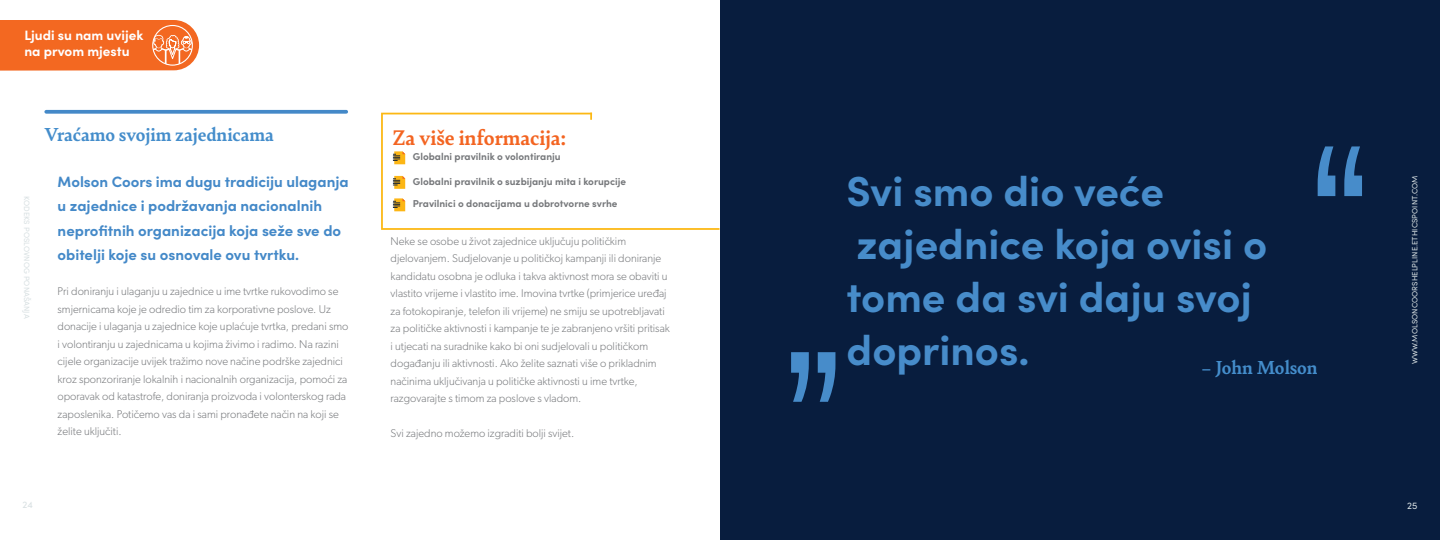
<style>
.page{position:relative;width:1440px;height:540px;background:#fff}
.page>*{position:absolute;margin:0;border:0;box-sizing:border-box;transform-origin:0 0}
.t1{font:700 41.88px/52.8px "Sofia Pro";color:#478cca}
.t2{font:700 22.5px "Bely";color:#f36421}
.t3{font:700 20px "Bely";color:#448dcb}
.t4{font:700 15px/24.5px "Sofia Pro";color:#4489c8}
.t5{font:700 13.5px/15.9px "Sofia Pro";color:#fff}
.t6{font:300 11.25px/17.5px "Gibson";color:#76787b}
.t7{font:700 10px "Sofia Pro";color:#76787b}
.t8{font:9.62px "Sofia Pro";color:#d8e0e2}
.t9{font:7.75px "Sofia Pro";letter-spacing:.01em;color:#d8e0e2}
</style>
<div class="page">
<div style="left:720px;top:0;width:720px;height:540px;background:#081d3e"></div>
<svg style="left:0;top:20px;width:199px;height:51px;background:#f37230"></svg>
<div style="left:152px;top:25px;width:41px;height:41px;border:1px solid #fff;border-radius:50%"></div>
<svg style="left:381px;top:113px;width:339px;height:117px"></svg>
<svg style="left:590px;top:113px;width:2px;height:7px"></svg>
<svg style="left:46px;top:110px;width:300px;height:4px"></svg>
<svg style="left:791px;top:352px;width:44px;height:50px"></svg>
<svg style="left:1318px;top:146px;width:44px;height:50px"></svg>
<p class="t5" style="left:24px;top:26px;width:120px">Ljudi su nam uvijek na prvom mjestu</p>
<p class="t3" style="left:44px;top:120px;width:231px">Vraćamo svojim zajednicama</p>
<p class="t2" style="left:393px;top:122px;width:175px">Za više informacija:</p>
<p class="t9" style="left:33px;top:196px;width:124px;rotate:90deg">KODEKS POSLOVNOG PONAŠANJA</p>
<p class="t4" style="left:58px;top:168px;width:293px">Molson Coors ima dugu tradiciju ulaganja u zajednice i podržavanja nacionalnih neprofitnih organizacija koja seže sve do obitelji koje su osnovale ovu tvrtku.</p>
<p class="t6" style="left:58px;top:283px;width:292px">Pri doniranju i ulaganju u zajednice u ime tvrtke rukovodimo se smjernicama koje je odredio tim za korporativne poslove. Uz donacije i ulaganja u zajednice koje uplaćuje tvrtka, predani smo i volontiranju u zajednicama u kojima živimo i radimo. Na razini cijele organizacije uvijek tražimo nove načine podrške zajednici kroz sponzoriranje lokalnih i nacionalnih organizacija, pomoći za oporavak od katastrofe, doniranja proizvoda i volonterskog rada zaposlenika. Potičemo vas da i sami pronađete način na koji se želite uključiti.</p>
<p class="t7" style="left:413px;top:149px;width:149px">Globalni pravilnik o volontiranju</p>
<p class="t7" style="left:413px;top:174px;width:215px">Globalni pravilnik o suzbijanju mita i korupcije</p>
<p class="t7" style="left:413px;top:196px;width:206px">Pravilnici o donacijama u dobrotvorne svrhe</p>
<p class="t6" style="left:391px;top:232px;width:281px">Neke se osobe u život zajednice uključuju političkim djelovanjem. Sudjelovanje u političkoj kampanji ili doniranje kandidatu osobna je odluka i takva aktivnost mora se obaviti u vlastito vrijeme i vlastito ime. Imovina tvrtke (primjerice uređaj za fotokopiranje, telefon ili vrijeme) ne smiju se upotrebljavati za političke aktivnosti i kampanje te je zabranjeno vršiti pritisak i utjecati na suradnike kako bi oni sudjelovali u političkom događanju ili aktivnosti. Ako želite saznati više o prikladnim načinima uključivanja u političke aktivnosti u ime tvrtke, razgovarajte s timom za poslove s vladom.</p>
<p class="t6" style="left:391px;top:425px;width:185px">Svi zajedno možemo izgraditi bolji svijet.</p>
<p class="t1" style="left:847px;top:162px;width:319px">Svi smo dio veće</p>
<p class="t1" style="left:847px;top:215px;width:422px">zajednice koja ovisi o tome da svi daju svoj doprinos.</p>
<p class="t3" style="left:1202px;top:353px;width:118px">– John Molson</p>
<p class="t9" style="left:1409px;top:364px;width:190px;rotate:-90deg">WWW.MOLSONCOORSHELPLINE.ETHICSPOINT.COM</p>
<p class="t8" style="left:22px;top:498px;width:12px">24</p>
<p class="t8" style="left:1407px;top:499px;width:12px">25</p>
</div>
